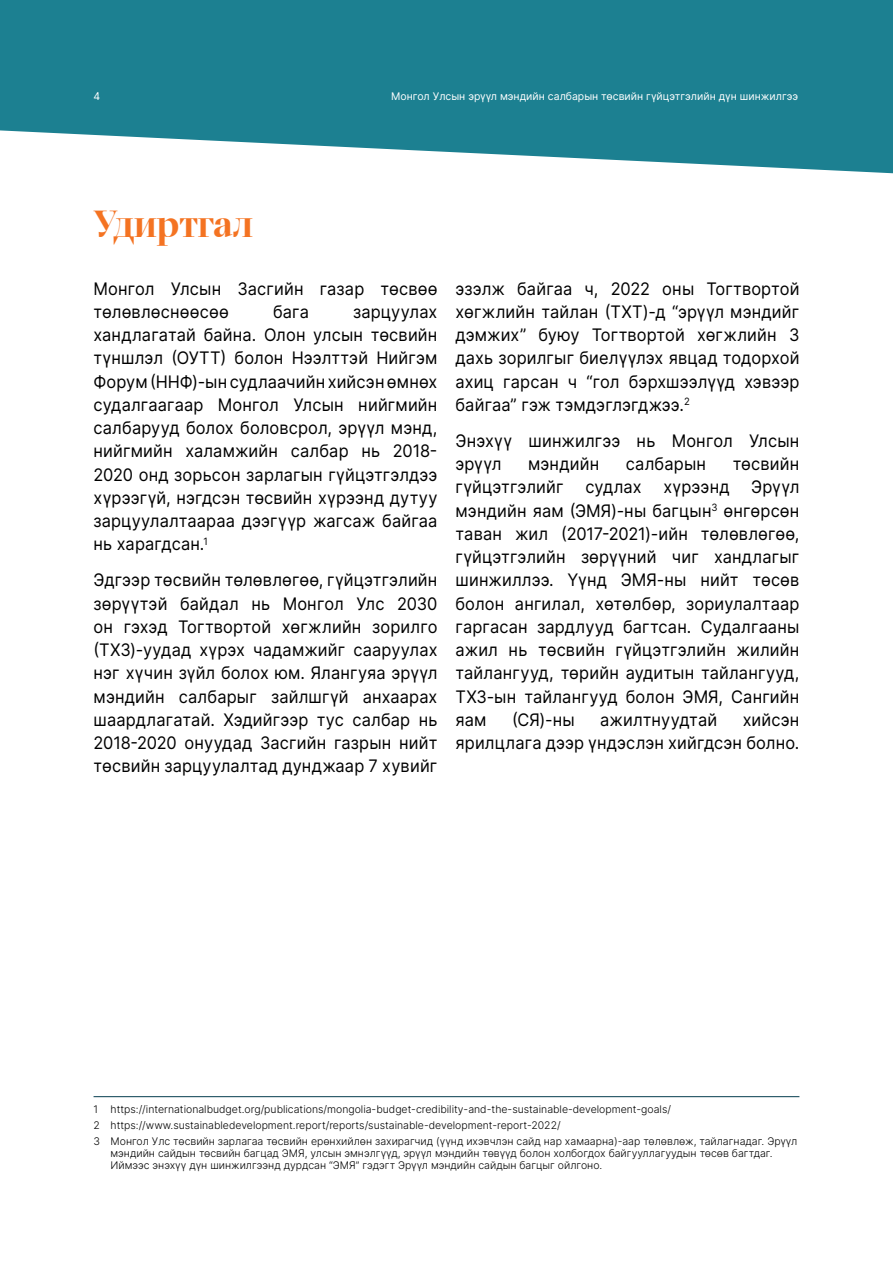
<style>
.page{position:relative;width:893px;height:1263px;background:#fff}
.page>*{position:absolute;margin:0;border:0;box-sizing:border-box;transform-origin:0 0}
.t1{font:600 37.5px "TT Livret Display";color:#f47322}
.t2{font:17.25px/23.2px "Inter V";letter-spacing:.01em;color:#000;text-align:justify;scale:.95 1}
.t3{font:10.5px/16.2px "Inter V";color:#000}
.t4{font:10.5px "Inter V";color:#fff}
</style>
<div class="page">
<svg style="left:0;top:0;width:893px;height:173px;background:#388f9e"></svg>
<hr style="left:94px;top:1096px;width:705px;height:1px;background:#053d4f">
<p class="t4" style="left:94px;top:89px;width:8px">4</p>
<p class="t4" style="left:391px;top:89px;width:409px">Монгол Улсын эрүүл мэндийн салбарын төсвийн гүйцэтгэлийн дүн шинжилгээ</p>
<h1 class="t1" style="left:94px;top:202px;width:161px">Удиртгал</h1>
<p class="t2" style="left:94px;top:276px;width:363px">Монгол Улсын Засгийн газар төсвөө төлөвлөснөөсөө</p>
<p class="t2" style="left:273px;top:300px;width:39px">бага</p>
<p class="t2" style="left:94px;top:300px;width:364px;text-indent:260px">зарцуулах хандлагатай байна. Олон улсын төсвийн түншлэл (ОУТТ) болон Нээлттэй Нийгэм Форум (ННФ)-ын судлаачийн хийсэн өмнөх судалгаагаар Монгол Улсын нийгмийн салбарууд болох боловсрол, эрүүл мэнд, нийгмийн халамжийн салбар нь 2018- 2020 онд зорьсон зарлагын гүйцэтгэлдээ хүрээгүй, нэгдсэн төсвийн хүрээнд дутуу зарцуулалтаараа дээгүүр жагсаж байгаа нь харагдсан.<sup>1</sup></p>
<p class="t2" style="left:94px;top:568px;width:364px">Эдгээр төсвийн төлөвлөгөө, гүйцэтгэлийн зөрүүтэй байдал нь Монгол Улс 2030 он гэхэд Тогтвортой хөгжлийн зорилго (ТХЗ)-уудад хүрэх чадамжийг сааруулах нэг хүчин зүйл болох юм. Ялангуяа эрүүл мэндийн салбарыг зайлшгүй анхаарах шаардлагатай. Хэдийгээр тус салбар нь 2018-2020 онуудад Засгийн газрын нийт төсвийн зарцуулалтад дунджаар 7 хувийг</p>
<p class="t2" style="left:455px;top:276px;width:364px">эзэлж байгаа ч, 2022 оны Тогтвортой хөгжлийн тайлан (ТХТ)-д “эрүүл мэндийг дэмжих” буюу Тогтвортой хөгжлийн 3 дахь зорилгыг биелүүлэх явцад тодорхой ахиц гарсан ч “гол бэрхшээлүүд хэвээр байгаа” гэж тэмдэглэгджээ.<sup>2</sup></p>
<p class="t2" style="left:455px;top:429px;width:364px">Энэхүү шинжилгээ нь Монгол Улсын эрүүл</p>
<p class="t2" style="left:528px;top:452px;width:76px">мэндийн</p>
<p class="t2" style="left:626px;top:452px;width:86px">салбарын</p>
<p class="t2" style="left:733px;top:452px;width:72px">төсвийн</p>
<p class="t2" style="left:455px;top:475px;width:115px">гүйцэтгэлийг</p>
<p class="t2" style="left:585px;top:475px;width:61px">судлах</p>
<p class="t2" style="left:663px;top:475px;width:71px">хүрээнд</p>
<p class="t2" style="left:455px;top:475px;width:364px;text-indent:296px">Эрүүл мэндийн яам (ЭМЯ)-ны багцын<sup>3</sup> өнгөрсөн таван жил (2017-2021)-ийн төлөвлөгөө, гүйцэтгэлийн зөрүүний чиг хандлагыг шинжиллээ. Үүнд ЭМЯ-ны нийт төсөв болон ангилал, хөтөлбөр, зориулалтаар гаргасан зардлууд багтсан. Судалгааны ажил нь төсвийн гүйцэтгэлийн жилийн тайлангууд, төрийн аудитын тайлангууд, ТХЗ-ын тайлангууд болон ЭМЯ, Сангийн яам</p>
<p class="t2" style="left:512px;top:708px;width:68px">(СЯ)-ны</p>
<p class="t2" style="left:600px;top:708px;width:125px">ажилтнуудтай</p>
<p class="t2" style="left:455px;top:708px;width:364px;text-align:right">хийсэн<br>ярилцлага дээр үндэслэн хийгдсэн болно.</p>
<p class="t3" style="left:94px;top:1101px;width:705px">1 https://internationalbudget.org/publications/mongolia-budget-credibility-and-the-sustainable-development-goals/<br>2 https://www.sustainabledevelopment.report/reports/sustainable-development-report-2022/<br>3 Монгол Улс төсвийн зарлагаа төсвийн ерөнхийлөн захирагчид (үүнд ихэвчлэн сайд нар хамаарна)-аар төлөвлөж, тайлагнадаг. Эрүүл</p>
<p class="t3" style="left:111px;top:1147px;width:664px;line-height:12px">мэндийн сайдын төсвийн багцад ЭМЯ, улсын эмнэлгүүд, эрүүл мэндийн төвүүд болон холбогдох байгууллагуудын төсөв багтдаг.<br>Иймээс энэхүү дүн шинжилгээнд дурдсан “ЭМЯ” гэдэгт Эрүүл мэндийн сайдын багцыг ойлгоно.</p>
</div>
